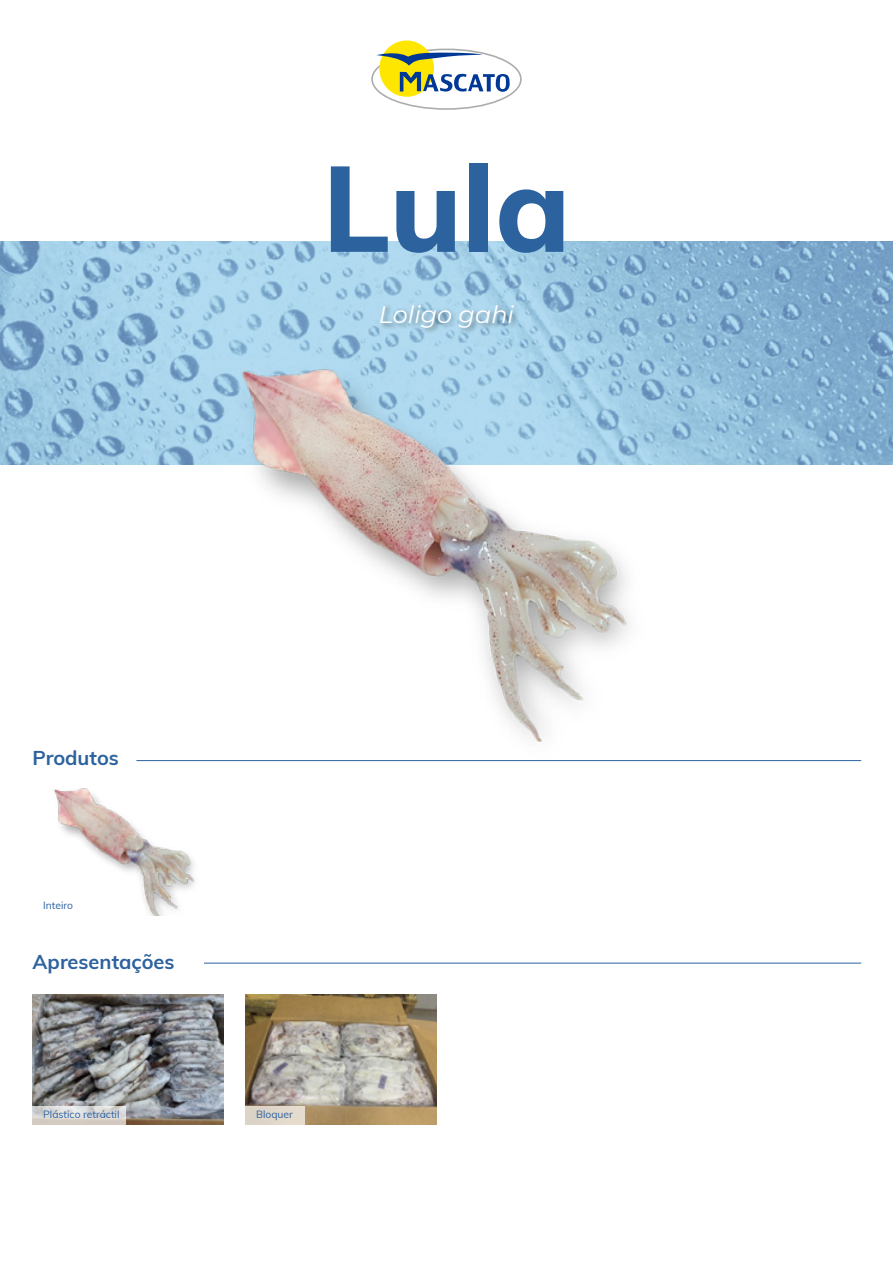
<style>
.page{position:relative;width:893px;height:1263px;background:#fff}
.page>*{position:absolute;margin:0;border:0;box-sizing:border-box;transform-origin:0 0}
.t1{font:800 120px "Muli";color:#2c629e}
.t2{font:italic 24px "Montserrat";color:#fff}
.t3{font:700 19.95px "Muli";color:#2c629e}
.t4{font:10.35px "Muli";color:#2c629e}
</style>
<div class="page">
<img style="left:0;top:242px;width:893px;height:222px">
<img style="left:149px;top:327px;width:595px;height:435px">
<div style="left:371px;top:49px;width:151px;height:61px;border:2px solid #acacac;border-radius:50%"></div>
<div style="left:379px;top:40px;width:55px;height:57px;background:#ffe601;border-radius:50%"></div>
<svg style="left:376px;top:52px;width:107px;height:14px"></svg>
<svg style="left:400px;top:72px;width:110px;height:20px"></svg>
<img style="left:374px;top:298px;width:150px;height:42px">
<hr style="left:204px;top:963px;width:657px;height:1px;background:#2c629e">
<hr style="left:136px;top:760px;width:725px;height:1px;background:#2c629e">
<img style="left:33px;top:994px;width:191px;height:130px">
<img style="left:245px;top:994px;width:191px;height:130px">
<img style="left:53px;top:788px;width:142px;height:127px">
<div style="left:245px;top:1106px;width:60px;height:18px;background:#e0d7ca"></div>
<div style="left:33px;top:897px;width:46px;height:18px;background:#fff"></div>
<svg style="left:33px;top:1106px;width:93px;height:18px"></svg>
<h1 class="t1" style="left:322px;top:121px;width:250px">Lula</h1>
<h2 class="t2" style="left:379px;top:298px;width:137px">Loligo gahi</h2>
<h3 class="t3" style="left:33px;top:743px;width:88px">Produtos</h3>
<p class="t4" style="left:43px;top:898px;width:31px">Inteiro</p>
<h3 class="t3" style="left:33px;top:948px;width:143px">Apresentações</h3>
<p class="t4" style="left:43px;top:1107px;width:78px">Plástico retráctil</p>
<p class="t4" style="left:256px;top:1107px;width:38px">Bloquer</p>
</div>
